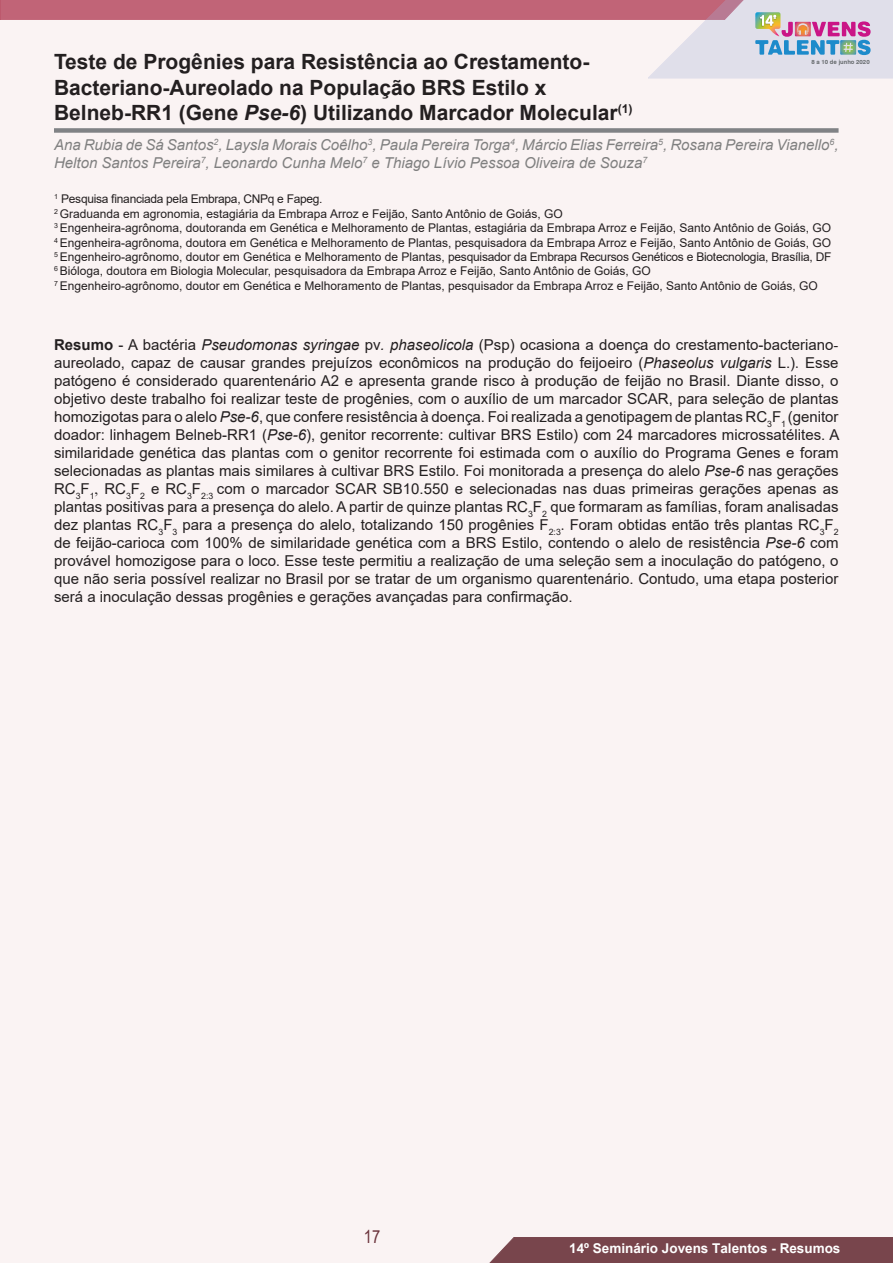
<style>
.page{position:relative;width:893px;height:1263px;background:#faf3f3}
.page>*{position:absolute;margin:0;border:0;box-sizing:border-box;transform-origin:0 0}
.Titulo_01_-_Resumo{font:700 21px/25.2px "Arial";color:#231f20}
.t1{font:18px "Arial Narrow";color:#6a323a}
.Titulo_04_-_Texto_do{font:15px/18px "Arial";color:#231f20;text-align:justify}
.Tituo_02_-_Nome_Auto{font:italic 15px/18px "Arial";color:#808080}
.t2{font:700 13.5px "Arial";color:#fff}
.Titulo_03_-_Graduaçã{font:12px/14.4px "Arial";color:#231f20}
.t3{font:700 6px "Swiss 721 BT";color:#676b6e}
.s1{font-style:italic}
.s2{font-weight:700}
.s3{font-family:"Times New Roman"}
</style>
<div class="page">
<div style="left:489px;top:1237px;width:404px;height:26px;background:#78454c"></div>
<svg style="left:0;top:0;width:893px;height:78px"></svg>
<div style="left:54px;top:128px;width:784px;height:5px;background:#808285"></div>
<p class="Titulo_01_-_Resumo" style="left:54px;top:50px;width:537px">Teste de Progênies para Resistência ao Crestamento-</p>
<p class="t3" style="left:811px;top:58px;width:60px">8 a 10 de junho 2020</p>
<p class="Titulo_01_-_Resumo" style="left:54px;top:75px;width:580px">Bacteriano-Aureolado na População BRS Estilo x<br>Belneb-RR1 (Gene <span class="s1">Pse-6</span>) Utilizando Marcador Molecular<sup>(1)</sup></p>
<p class="Tituo_02_-_Nome_Auto" style="left:54px;top:136px;width:786px">Ana Rubia de Sá Santos<sup>2</sup>, Laysla Morais Coêlho<sup>3</sup>, Paula Pereira Torga<sup>4</sup>, Márcio Elias Ferreira<sup>5</sup>, Rosana Pereira Vianello<sup>6</sup>,<br>Helton Santos Pereira<sup>7</sup>, Leonardo Cunha Melo<sup>7</sup> e Thiago Lívio Pessoa Oliveira de Souza<sup>7</sup></p>
<p class="Titulo_03_-_Graduaçã" style="left:54px;top:192px;width:779px"><sup>1</sup> Pesquisa financiada pela Embrapa, CNPq e Fapeg.<br><sup>2</sup> Graduanda em agronomia, estagiária da Embrapa Arroz e Feijão, Santo Antônio de Goiás, GO<br><sup>3</sup> Engenheira-agrônoma, doutoranda em Genética e Melhoramento de Plantas, estagiária da Embrapa Arroz e Feijão, Santo Antônio de Goiás, GO <sup>4</sup> Engenheira-agrônoma, doutora em Genética e Melhoramento de Plantas, pesquisadora da Embrapa Arroz e Feijão, Santo Antônio de Goiás, GO <sup>5</sup> Engenheiro-agrônomo, doutor em Genética e Melhoramento de Plantas, pesquisador da Embrapa Recursos Genéticos e Biotecnologia, Brasília, DF <sup>6</sup> Bióloga, doutora em Biologia Molecular, pesquisadora da Embrapa Arroz e Feijão, Santo Antônio de Goiás, GO<br><sup>7</sup> Engenheiro-agrônomo, doutor em Genética e Melhoramento de Plantas, pesquisador da Embrapa Arroz e Feijão, Santo Antônio de Goiás, GO</p>
<p class="Titulo_04_-_Texto_do" style="left:54px;top:336px;width:787px"><span class="s2">Resumo</span> - A bactéria <span class="s1">Pseudomonas syringae</span> pv<span class="s1">. phaseolicola</span> (Psp) ocasiona a doença do crestamento-bacteriano&shy;aureolado, capaz de causar grandes prejuízos econômicos na produção do feijoeiro (<span class="s1">Phaseolus vulgaris</span> L.)<span class="s3">.</span> Esse patógeno é considerado quarentenário A2 e apresenta grande risco à produção de feijão no Brasil. Diante disso, o objetivo deste trabalho foi realizar teste de progênies<span class="s3">,</span> com o auxílio de um marcador SCAR, para seleção de plantas homozigotas para o alelo <span class="s1">Pse-6</span>, que confere resistência à doença. Foi realizada a genotipagem de plantas RC<sub>3</sub>F<sub>1</sub> (genitor doador: linhagem Belneb-RR1 (<span class="s1">Pse-6</span>), genitor recorrente: cultivar BRS Estilo) com 24 marcadores microssatélites. A similaridade genética das plantas com o genitor recorrente foi estimada com o auxílio do Programa Genes e foram selecionadas as plantas mais similares à cultivar BRS Estilo<span class="s3">.</span> Foi monitorada a presença do alelo <span class="s1">Pse-6</span> nas gerações RC<sub>3</sub>F<sub>1</sub><span class="s3">,</span> RC<sub>3</sub>F<sub>2</sub> e RC<sub>3</sub>F<sub>2:3</sub> com o marcador SCAR SB10.550 e selecionadas nas duas primeiras gerações apenas as plantas positivas para a presença do alelo. A partir de quinze plantas RC<sub>3</sub>F<sub>2</sub> que formaram as famílias, foram analisadas dez plantas RC<sub>3</sub>F<sub>3</sub> para a presença do alelo, totalizando 150 progênies F<sub>2:3</sub><span class="s3">.</span> Foram obtidas então três plantas RC<sub>3</sub>F<sub>2 </sub>de feijão-carioca com 100% de similaridade genética com a BRS Estilo, contendo o alelo de resistência <span class="s1">Pse-6</span> com provável homozigose para o loco<span class="s3">.</span> Esse teste permitiu a realização de uma seleção sem a inoculação do patógeno, o que não seria possível realizar no Brasil por se tratar de um organismo quarentenário. Contudo, uma etapa posterior será a inoculação dessas progênies e gerações avançadas para confirmação.</p>
<p class="t1" style="left:364px;top:1223px;width:18px">17</p>
<p class="t2" style="left:569px;top:1239px;width:273px">14º Seminário Jovens Talentos - Resumos</p>
</div>
